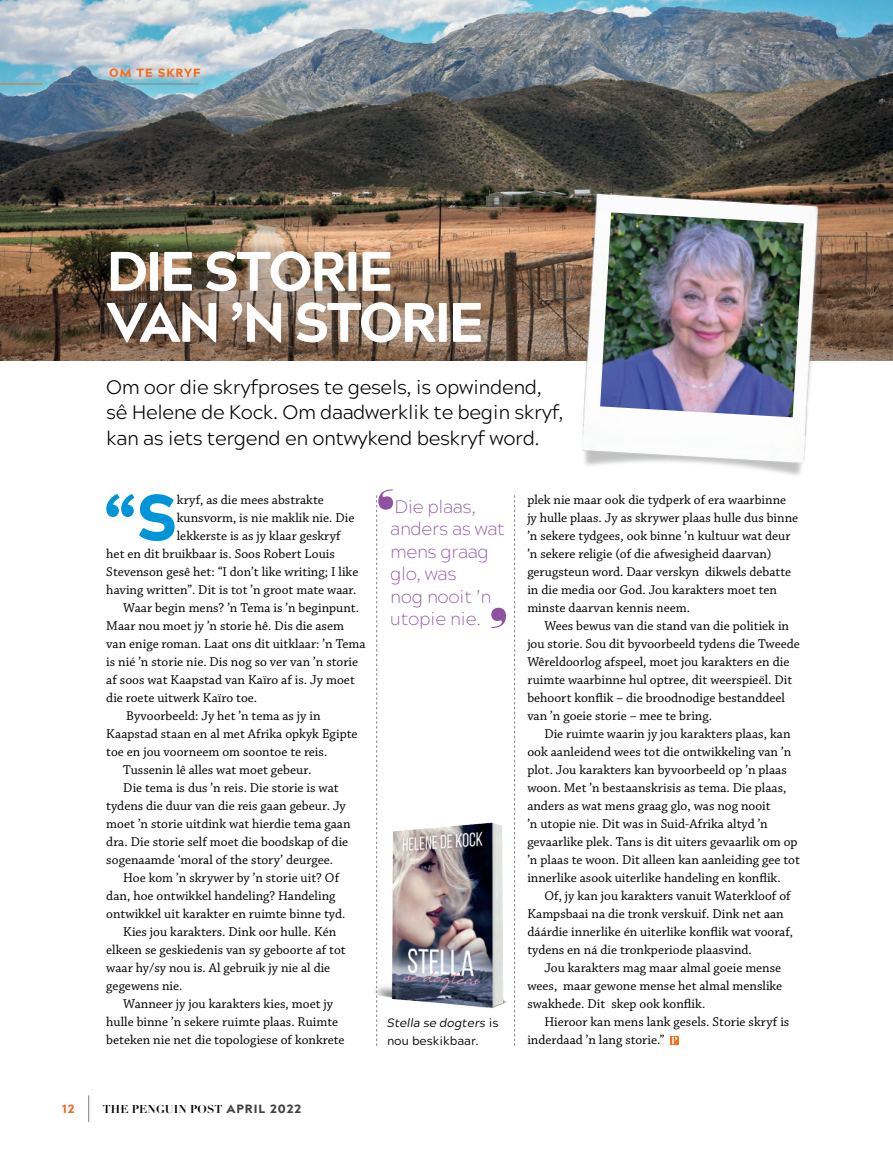
<style>
.page{position:relative;width:893px;height:1170px;background:#fff}
.page>*{position:absolute;margin:0;border:0;box-sizing:border-box;transform-origin:0 0}
.t1{font:900 64.95px "Acherus Grotesque";color:#0095d9}
.t2{font:800 55.5px/51px "Acherus Grotesque";letter-spacing:-.05em;color:#fff}
.t3{font:300 19.5px/25.5px "Acherus Grotesque";letter-spacing:-.02em;color:#000}
.t4{font:200 18px/22.5px "Acherus Grotesque";letter-spacing:-.02em;color:#8e52a1}
.t5{font:13.5px/18px "Chaparral Pro";color:#000}
.t6{font:12px/18px "Acherus Grotesque";color:#000}
.t7{font:900 12px "Acherus Grotesque";letter-spacing:.08em;color:#f36e21}
.t8{font:700 11.25px "Didot LH";letter-spacing:.01em;color:#000}
.s1{font-style:italic}
.s2{font-family:"Acherus Grotesque";font-weight:900;font-size:12px;color:#434343}
</style>
<div class="page">
<img style="left:0;top:0;width:893px;height:360px">
<img style="left:375px;top:780px;width:141px;height:251px">
<img style="left:577px;top:178px;width:251px;height:298px">
<img style="left:600px;top:212px;width:204px;height:205px">
<img style="left:790px;top:0;width:103px;height:252px">
<svg style="left:88px;top:1095px;width:1px;height:26px"></svg>
<hr style="left:0;top:84px;width:43px;height:1px;background:#f36e21">
<hr style="left:54px;top:84px;width:145px;height:1px;background:#808080">
<div style="left:670px;top:1035px;width:9px;height:9px;background:#f36e21"></div>
<svg style="left:671px;top:1036px;width:6px;height:7px"></svg>
<svg style="left:491px;top:607px;width:15px;height:21px"></svg>
<svg style="left:376px;top:489px;width:17px;height:556px"></svg>
<svg style="left:514px;top:495px;width:1px;height:550px"></svg>
<p class="t7" style="left:109px;top:62px;width:93px">OM TE SKRYF</p>
<h2 class="t2" style="left:106px;top:243px;width:379px">DIE STORIE<br>VAN ’N STORIE</h2>
<h3 class="t3" style="left:106px;top:373px;width:459px">Om oor die skryfproses te gesels, is opwindend, sê Helene de Kock. Om daadwerklik te begin skryf, kan as iets tergend en ontwykend beskryf word.</h3>
<h1 class="t1" style="left:103px;top:461px;width:76px">“S</h1>
<p class="t5" style="left:177px;top:491px;width:148px">kryf, as die mees abstrakte</p>
<p class="t5" style="left:177px;top:509px;width:179px">kunsvorm, is nie maklik nie. Die</p>
<p class="t5" style="left:177px;top:527px;width:165px">lekkerste is as jy klaar geskryf</p>
<p class="t5" style="left:106px;top:545px;width:230px">het en dit bruikbaar is. Soos Robert Louis</p>
<p class="t5" style="left:106px;top:563px;width:254px">Stevenson gesê het: “I don’t like writing; I like</p>
<p class="t5" style="left:106px;top:581px;width:252px">having written”. Dit is tot ’n groot mate waar.</p>
<p class="t5" style="left:123px;top:599px;width:237px">Waar begin mens? ’n Tema is ’n beginpunt.</p>
<p class="t5" style="left:106px;top:617px;width:239px">Maar nou moet jy ’n storie hê. Dis die asem</p>
<p class="t5" style="left:106px;top:635px;width:261px">van enige roman. Laat ons dit uitklaar: ’n Tema</p>
<p class="t5" style="left:106px;top:653px;width:253px">is nié ’n storie nie. Dis nog so ver van ’n storie</p>
<p class="t5" style="left:106px;top:671px;width:250px">af soos wat Kaapstad van Kaïro af is. Jy moet</p>
<p class="t5" style="left:106px;top:689px;width:152px">die roete uitwerk Kaïro toe.</p>
<p class="t5" style="left:126px;top:707px;width:196px">Byvoorbeeld: Jy het ’n tema as jy in</p>
<p class="t5" style="left:106px;top:725px;width:253px">Kaapstad staan en al met Afrika opkyk Egipte</p>
<p class="t5" style="left:106px;top:743px;width:223px">toe en jou voorneem om soontoe te reis.</p>
<p class="t5" style="left:123px;top:761px;width:189px">Tussenin lê alles wat moet gebeur.</p>
<p class="t5" style="left:123px;top:779px;width:217px">Die tema is dus ’n reis. Die storie is wat</p>
<p class="t5" style="left:106px;top:797px;width:241px">tydens die duur van die reis gaan gebeur. Jy</p>
<p class="t5" style="left:106px;top:815px;width:246px">moet ’n storie uitdink wat hierdie tema gaan</p>
<p class="t5" style="left:106px;top:833px;width:243px">dra. Die storie self moet die boodskap of die</p>
<p class="t5" style="left:106px;top:851px;width:228px">sogenaamde ‘moral of the story’ deurgee.</p>
<p class="t5" style="left:123px;top:869px;width:217px">Hoe kom ’n skrywer by ’n storie uit? Of</p>
<p class="t5" style="left:106px;top:887px;width:231px">dan, hoe ontwikkel handeling? Handeling</p>
<p class="t5" style="left:106px;top:905px;width:241px">ontwikkel uit karakter en ruimte binne tyd.</p>
<p class="t5" style="left:123px;top:923px;width:214px">Kies jou karakters. Dink oor hulle. Kén</p>
<p class="t5" style="left:106px;top:941px;width:241px">elkeen se geskiedenis van sy geboorte af tot</p>
<p class="t5" style="left:106px;top:959px;width:225px">waar hy/sy nou is. Al gebruik jy nie al die</p>
<p class="t5" style="left:106px;top:977px;width:78px">gegewens nie.</p>
<p class="t5" style="left:123px;top:995px;width:211px">Wanneer jy jou karakters kies, moet jy</p>
<p class="t5" style="left:106px;top:1013px;width:233px">hulle binne ’n sekere ruimte plaas. Ruimte</p>
<p class="t5" style="left:106px;top:1031px;width:240px">beteken nie net die topologiese of konkrete</p>
<h3 class="t4" style="left:390px;top:494px;width:116px">Die plaas, anders as wat mens graag glo, was<br>nog nooit ’n utopie nie.</h3>
<p class="t6" style="left:387px;top:1012px;width:113px"><span class="s1">Stella se dogters</span> is nou beskikbaar.</p>
<p class="t5" style="left:527px;top:491px;width:272px">plek nie maar ook die tydperk of era waarbinne jy hulle plaas. Jy as skrywer plaas hulle dus binne ’n sekere tydgees, ook binne ’n kultuur wat deur ’n sekere religie (of die afwesigheid daarvan) gerugsteun word. Daar verskyn dikwels debatte in die media oor God. Jou karakters moet ten minste daarvan kennis neem.</p>
<p class="t5" style="left:527px;top:617px;width:274px;text-indent:17px">Wees bewus van die stand van die politiek in jou storie. Sou dit byvoorbeeld tydens die Tweede Wêreldoorlog afspeel, moet jou karakters en die ruimte waarbinne hul optree, dit weerspieël. Dit behoort konflik – die broodnodige bestanddeel van ’n goeie storie – mee te bring.</p>
<p class="t5" style="left:527px;top:725px;width:274px;text-indent:17px">Die ruimte waarin jy jou karakters plaas, kan ook aanleidend wees tot die ontwikkeling van ’n plot. Jou karakters kan byvoorbeeld op ’n plaas woon. Met ’n bestaanskrisis as tema. Die plaas, anders as wat mens graag glo, was nog nooit<br>’n utopie nie. Dit was in Suid-Afrika altyd ’n gevaarlike plek. Tans is dit uiters gevaarlik om op ’n plaas te woon. Dit alleen kan aanleiding gee tot innerlike asook uiterlike handeling en konflik.</p>
<p class="t5" style="left:527px;top:887px;width:267px;text-indent:17px">Of, jy kan jou karakters vanuit Waterkloof of Kampsbaai na die tronk verskuif. Dink net aan dáárdie innerlike én uiterlike konflik wat vooraf, tydens en ná die tronkperiode plaasvind.</p>
<p class="t5" style="left:527px;top:959px;width:256px;text-align:justify;text-indent:17px">Jou karakters mag maar almal goeie mense wees, maar gewone mense het almal menslike swakhede. Dit skep ook konflik.</p>
<p class="t5" style="left:527px;top:1013px;width:263px;text-indent:17px">Hieroor kan mens lank gesels. Storie skryf is inderdaad ’n lang storie.”</p>
<p class="t7" style="left:62px;top:1098px;width:14px">12</p>
<p class="t8" style="left:103px;top:1101px;width:200px">THE PENGUIN POST <span class="s2">APRIL 2022</span></p>
</div>
